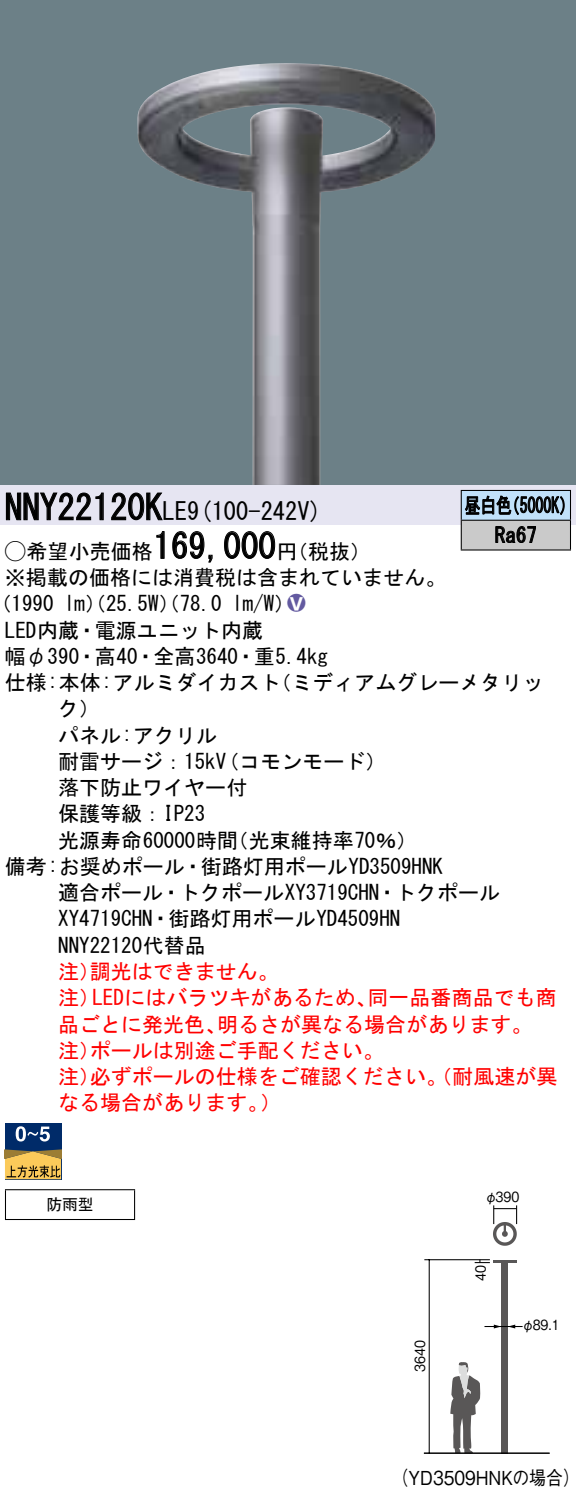
<style>
.page{position:relative;width:576px;height:1498px;background:#fff}
.page>*{position:absolute;margin:0;border:0;box-sizing:border-box;transform-origin:0 0}
.t1{font:35px "MS Gothic";color:#000}
.t2{font:24.5px "MS Gothic";color:#000}
.t3{font:21px/26.6px "MS Gothic";color:#000}
.t4{font:21px/26.2px "MS Gothic";color:#f00}
.t5{font:21px/29.8px "MS Gothic";color:#000;scale:.75 1}
.t6{font:21px "Ford Classification 1";color:#635aa0}
.t7{font:19.25px "Gothic BBB Pro Medium 90 pv RKSJ H";color:#000;scale:.88 1}
.t8{font:15.75px "MS Gothic";color:#000}
.t9{font:14px "Gothic BBB Pro Medium 90 pv RKSJ H";color:#000;scale:.9 1}
.s1{font-size:35px}
.s2{font-family:"Ford Classification 1"}
.s3{color:#fff}
</style>
<div class="page">
<div style="left:0;top:0;width:575px;height:485px;background:#6c8087"></div>
<img style="left:137px;top:63px;width:298px;height:422px">
<div style="left:0;top:485px;width:575px;height:40px;background:#e6e5f2"></div>
<svg style="left:6px;top:492px;width:98px;height:28px"></svg>
<svg style="left:111px;top:492px;width:52px;height:28px"></svg>
<svg style="left:156px;top:531px;width:9px;height:28px"></svg>
<svg style="left:172px;top:531px;width:41px;height:32px"></svg>
<svg style="left:224px;top:531px;width:51px;height:28px"></svg>
<div style="left:5px;top:1123px;width:56px;height:56px;background:#002b69"></div>
<svg style="left:16px;top:1126px;width:10px;height:15px"></svg>
<svg style="left:19px;top:1128px;width:4px;height:11px"></svg>
<svg style="left:27px;top:1126px;width:23px;height:15px"></svg>
<svg style="left:5px;top:1149px;width:56px;height:30px;background:#c29e4a"></svg>
<hr style="left:5px;top:1188px;width:130px;height:2px;background:#000">
<svg style="left:5px;top:1190px;width:1px;height:28px"></svg>
<svg style="left:134px;top:1190px;width:1px;height:28px"></svg>
<hr style="left:5px;top:1218px;width:130px;height:1px;background:#000">
<div style="left:461px;top:490px;width:109px;height:30px;background:#c1e1fa"></div>
<div style="left:461px;top:520px;width:109px;height:30px;background:#cacaca"></div>
<hr style="left:460px;top:490px;width:110px;height:1px;background:#000">
<hr style="left:569px;top:491px;width:2px;height:28px;background:#000">
<hr style="left:460px;top:519px;width:110px;height:2px;background:#000">
<hr style="left:569px;top:520px;width:2px;height:29px;background:#000">
<hr style="left:460px;top:549px;width:110px;height:1px;background:#000">
<svg style="left:460px;top:491px;width:104px;height:58px"></svg>
<svg style="left:450px;top:1362px;width:30px;height:90px"></svg>
<hr style="left:492px;top:1259px;width:24px;height:3px;background:#595757">
<div style="left:501px;top:1260px;width:6px;height:193px;background:#595757"></div>
<hr style="left:424px;top:1452px;width:125px;height:1px;background:#000">
<hr style="left:424px;top:1258px;width:65px;height:2px;background:#000">
<hr style="left:428px;top:1258px;width:1px;height:195px;background:#000">
<hr style="left:484px;top:1325px;width:38px;height:1px;background:#000">
<svg style="left:474px;top:1259px;width:15px;height:3px"></svg>
<svg style="left:493px;top:1205px;width:24px;height:40px"></svg>
<svg style="left:507px;top:1324px;width:8px;height:4px"></svg>
<svg style="left:493px;top:1324px;width:8px;height:4px"></svg>
<h1 class="t1" style="left:5px;top:490px;width:142px">NNY22120</h1>
<p class="t2" style="left:145px;top:499px;width:178px"><span class="s1">K</span>LE (9 100-242 (V</p>
<p class="t5" style="left:494px;top:490px;width:57px;text-indent:-30px">昼白色<br>Ra67</p>
<p class="t5" style="left:504px;top:490px;width:96px">（5000 (K</p>
<h1 class="t1" style="left:153px;top:528px;width:124px">169,000</h1>
<p class="t3" style="left:5px;top:537px;width:443px"><span class="s2">A</span>希望小売価格<br>※掲載の価格には消費税は含まれていません。</p>
<p class="t6" style="left:287px;top:592px;width:19px">2<span class="s3">8</span></p>
<p class="t3" style="left:276px;top:537px;width:96px">（円税抜(</p>
<p class="t3" style="left:232px;top:590px;width:64px">l m (W/</p>
<p class="t3" style="left:-9px;top:590px;width:65px">（1990</p>
<p class="t3" style="left:5px;top:616px;width:259px">LED内蔵・電源ユニット内蔵</p>
<p class="t3" style="left:5px;top:643px;width:324px">幅φ390・高40・全高3640・重5.4kg</p>
<p class="t3" style="left:270px;top:669px;width:275px">（ミディアムグレーメタリッ</p>
<p class="t3" style="left:64px;top:590px;width:159px">lm）（25.5 ）（W 78.0</p>
<p class="t3" style="left:5px;top:669px;width:277px">仕様:本体:アルミダイカスト</p>
<p class="t3" style="left:58px;top:695px;width:43px">ク(</p>
<p class="t3" style="left:58px;top:721px;width:160px">パネル:アクリル</p>
<p class="t3" style="left:218px;top:748px;width:169px">（コモンモード(</p>
<p class="t3" style="left:58px;top:748px;width:169px">耐雷サージ：15kV</p>
<p class="t3" style="left:58px;top:774px;width:190px">落下防止ワイヤー付</p>
<p class="t3" style="left:58px;top:800px;width:148px">保護等級：IP23</p>
<p class="t3" style="left:227px;top:826px;width:191px">（光束維持率70％(</p>
<p class="t3" style="left:58px;top:826px;width:181px">光源寿命60000時間</p>
<p class="t3" style="left:5px;top:853px;width:439px">備考:お奨めポール・街路灯用ポールYD3509HNK</p>
<p class="t3" style="left:58px;top:879px;width:443px">適合ポール・トクポールXY3719CHN・トクポール</p>
<p class="t3" style="left:58px;top:905px;width:343px">XY4719CHN・街路灯用ポールYD4509HN</p>
<p class="t3" style="left:58px;top:931px;width:149px">NNY22120代替品</p>
<p class="t4" style="left:90px;top:958px;width:190px">調光はできません。</p>
<p class="t4" style="left:58px;top:958px;width:43px">注）</p>
<p class="t4" style="left:92px;top:984px;width:286px">LEDにはバラツキがあるため、</p>
<p class="t4" style="left:367px;top:984px;width:190px">同一品番商品でも商</p>
<p class="t4" style="left:58px;top:984px;width:43px">注）</p>
<p class="t4" style="left:90px;top:1010px;width:295px;text-indent:-32px">品ごとに発光色、<br>ポールは別途ご手配ください。</p>
<p class="t4" style="left:217px;top:1010px;width:317px">明るさが異なる場合があります。</p>
<p class="t4" style="left:90px;top:1036px;width:469px;text-indent:-31px">注）<br>必ずポールの仕様をご確認ください。（耐風速が異</p>
<p class="t4" style="left:58px;top:1063px;width:43px">注）</p>
<p class="t4" style="left:58px;top:1089px;width:211px">なる場合があります。</p>
<p class="t4" style="left:260px;top:1089px;width:22px">(</p>
<p class="t8" style="left:46px;top:1196px;width:49px">防雨型</p>
<p class="t9" style="left:484px;top:1184px;width:40px">φ390</p>
<p class="t9" style="left:408px;top:1371px;width:37px;rotate:-90deg">3640</p>
<p class="t9" style="left:469px;top:1280px;width:19px;rotate:-90deg">40</p>
<p class="t9" style="left:521px;top:1313px;width:44px">φ89.1</p>
<p class="t7" style="left:391px;top:1461px;width:215px">（YD3509HNKの場合(</p>
</div>
